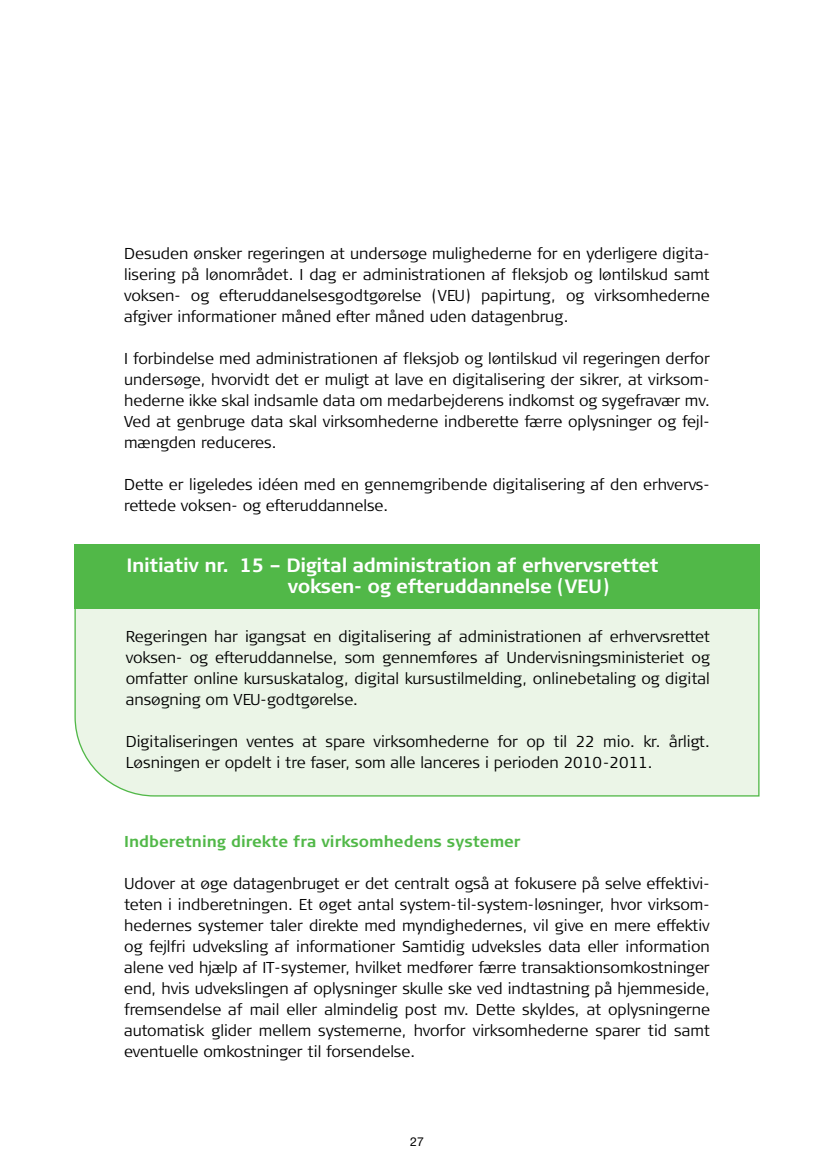
<style>
.page{position:relative;width:834px;height:1176px;background:#fff}
.page>*{position:absolute;margin:0;border:0;box-sizing:border-box;transform-origin:0 0}
.t1{font:700 19.25px/21px "Signa Column";letter-spacing:-.02em;color:#fff}
.t2{font:300 15.75px/21px "Signa Column";color:#000;text-align:justify}
.t3{font:700 15.75px "Signa Column";color:#51b848}
.t4{font:12.25px "Helvetica Neue";color:#000}
</style>
<div class="page">
<div style="left:74px;top:549px;width:686px;height:248px;background:#ebf5e7"></div>
<div style="left:74px;top:544px;width:685px;height:65px;background:#51b848"></div>
<p class="t2" style="left:124px;top:243px;width:587px">Desuden ønsker regeringen at undersøge mulighederne for en yderligere digita&shy;lisering på lønområdet. I dag er administrationen af fleksjob og løntilskud samt voksen- og efteruddanelsesgodtgørelse (VEU) papirtung, og virksomhederne afgiver informationer måned efter måned uden datagenbrug.</p>
<p class="t2" style="left:124px;top:348px;width:587px">I forbindelse med administrationen af fleksjob og løntilskud vil regeringen derfor undersøge, hvorvidt det er muligt at lave en digitalisering der sikrer, at virksom&shy;hederne ikke skal indsamle data om medarbejderens indkomst og sygefravær mv.<br>Ved at genbruge data skal virksomhederne indberette færre oplysninger og fejl&shy;mængden reduceres.</p>
<p class="t2" style="left:124px;top:474px;width:587px">Dette er ligeledes idéen med en gennemgribende digitalisering af den erhvervs&shy;rettede voksen- og efteruddannelse.</p>
<p class="t1" style="left:287px;top:555px;width:372px;text-indent:-161px">Initiativ nr. 15 – Digital administration af erhvervsrettet voksen- og efteruddannelse (VEU)</p>
<p class="t2" style="left:126px;top:626px;width:585px">Regeringen har igangsat en digitalisering af administrationen af erhvervsrettet voksen- og efteruddannelse, som gennemføres af Undervisningsministeriet og omfatter online kursuskatalog, digital kursustilmelding, onlinebetaling og digital ansøgning om VEU-godtgørelse.</p>
<p class="t2" style="left:126px;top:731px;width:585px">Digitaliseringen ventes at spare virksomhederne for op til 22 mio. kr. årligt.<br>Løsningen er opdelt i tre faser, som alle lanceres i perioden 2010-2011.</p>
<p class="t3" style="left:124px;top:832px;width:398px">Indberetning direkte fra virksomhedens systemer</p>
<p class="t2" style="left:124px;top:873px;width:587px">Udover at øge datagenbruget er det centralt også at fokusere på selve effektivi&shy;teten i indberetningen. Et øget antal system-til-system-løsninger, hvor virksom&shy;hedernes systemer taler direkte med myndighedernes, vil give en mere effektiv og fejlfri udveksling af informationer Samtidig udveksles data eller information alene ved hjælp af IT-systemer, hvilket medfører færre transaktionsomkostninger end, hvis udvekslingen af oplysninger skulle ske ved indtastning på hjemmeside, fremsendelse af mail eller almindelig post mv. Dette skyldes, at oplysningerne automatisk glider mellem systemerne, hvorfor virksomhederne sparer tid samt eventuelle omkostninger til forsendelse.</p>
<p class="t4" style="left:410px;top:1134px;width:15px">27</p>
</div>
